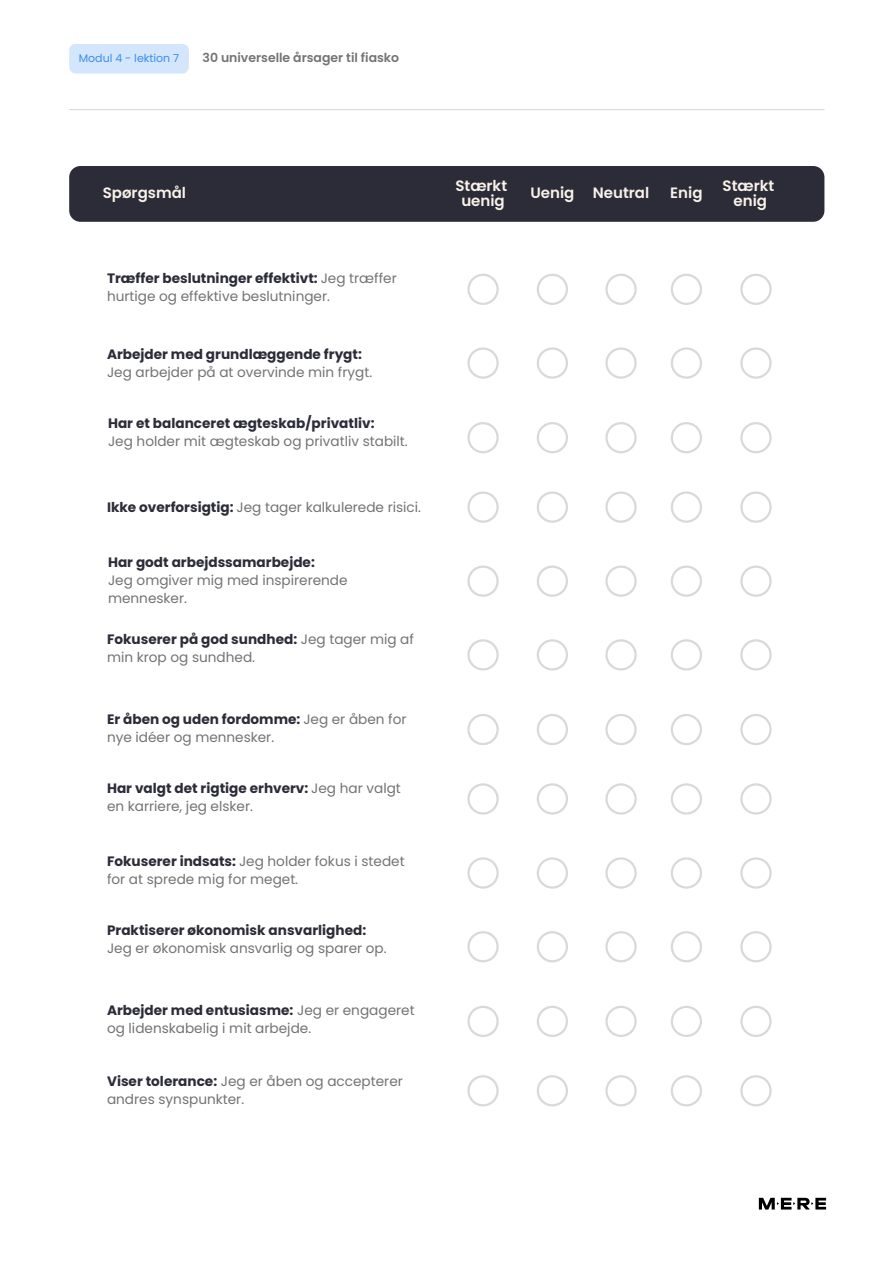
<style>
.page{position:relative;width:894px;height:1264px;background:#fff}
.page>*{position:absolute;margin:0;border:0;box-sizing:border-box;transform-origin:0 0}
.t1{font:600 15px/15.8px "Poppins";color:#f9f2e8;text-align:center}
.t2{font:13.65px/18px "Poppins";color:#737373}
.t3{font:600 12.45px "Poppins";color:#737373}
.t4{font:10.95px "Poppins";color:#398df1}
.s1{font-weight:700;color:#2c2c39}
</style>
<div class="page">
<hr style="left:69px;top:109px;width:755px;height:1px;background:#d9d9d9">
<svg style="left:758px;top:1197px;width:67px;height:12px"></svg>
<div style="left:69px;top:166px;width:755px;height:56px;background:#2c2c39"></div>
<svg style="left:467px;top:274px;width:31px;height:31px"></svg>
<svg style="left:467px;top:347px;width:31px;height:32px"></svg>
<svg style="left:467px;top:491px;width:31px;height:32px"></svg>
<svg style="left:537px;top:274px;width:31px;height:31px"></svg>
<svg style="left:537px;top:347px;width:31px;height:32px"></svg>
<svg style="left:537px;top:491px;width:31px;height:32px"></svg>
<svg style="left:605px;top:274px;width:31px;height:31px"></svg>
<svg style="left:605px;top:347px;width:31px;height:32px"></svg>
<svg style="left:605px;top:491px;width:31px;height:32px"></svg>
<svg style="left:671px;top:274px;width:30px;height:31px"></svg>
<svg style="left:671px;top:347px;width:30px;height:32px"></svg>
<svg style="left:671px;top:491px;width:30px;height:32px"></svg>
<svg style="left:467px;top:422px;width:31px;height:31px"></svg>
<svg style="left:537px;top:422px;width:31px;height:31px"></svg>
<svg style="left:605px;top:422px;width:31px;height:31px"></svg>
<svg style="left:671px;top:422px;width:30px;height:31px"></svg>
<svg style="left:467px;top:565px;width:31px;height:32px"></svg>
<svg style="left:467px;top:639px;width:31px;height:31px"></svg>
<svg style="left:467px;top:783px;width:31px;height:31px"></svg>
<svg style="left:537px;top:565px;width:31px;height:32px"></svg>
<svg style="left:537px;top:639px;width:31px;height:31px"></svg>
<svg style="left:537px;top:783px;width:31px;height:31px"></svg>
<svg style="left:605px;top:565px;width:31px;height:32px"></svg>
<svg style="left:605px;top:639px;width:31px;height:31px"></svg>
<svg style="left:605px;top:783px;width:31px;height:31px"></svg>
<svg style="left:671px;top:565px;width:30px;height:32px"></svg>
<svg style="left:671px;top:639px;width:30px;height:31px"></svg>
<svg style="left:671px;top:783px;width:30px;height:31px"></svg>
<svg style="left:467px;top:714px;width:31px;height:31px"></svg>
<svg style="left:537px;top:714px;width:31px;height:31px"></svg>
<svg style="left:605px;top:714px;width:31px;height:31px"></svg>
<svg style="left:671px;top:714px;width:30px;height:31px"></svg>
<svg style="left:467px;top:857px;width:31px;height:31px"></svg>
<svg style="left:467px;top:931px;width:31px;height:31px"></svg>
<svg style="left:467px;top:1075px;width:31px;height:31px"></svg>
<svg style="left:537px;top:857px;width:31px;height:31px"></svg>
<svg style="left:537px;top:931px;width:31px;height:31px"></svg>
<svg style="left:537px;top:1075px;width:31px;height:31px"></svg>
<svg style="left:605px;top:857px;width:31px;height:31px"></svg>
<svg style="left:605px;top:931px;width:31px;height:31px"></svg>
<svg style="left:605px;top:1075px;width:31px;height:31px"></svg>
<svg style="left:671px;top:857px;width:30px;height:31px"></svg>
<svg style="left:671px;top:931px;width:30px;height:31px"></svg>
<svg style="left:671px;top:1075px;width:30px;height:31px"></svg>
<svg style="left:467px;top:1006px;width:31px;height:31px"></svg>
<svg style="left:537px;top:1006px;width:31px;height:31px"></svg>
<svg style="left:605px;top:1006px;width:31px;height:31px"></svg>
<svg style="left:671px;top:1006px;width:30px;height:31px"></svg>
<svg style="left:740px;top:274px;width:31px;height:31px"></svg>
<svg style="left:740px;top:347px;width:31px;height:32px"></svg>
<svg style="left:740px;top:491px;width:31px;height:32px"></svg>
<svg style="left:740px;top:422px;width:31px;height:31px"></svg>
<svg style="left:740px;top:565px;width:31px;height:32px"></svg>
<svg style="left:740px;top:639px;width:31px;height:31px"></svg>
<svg style="left:740px;top:783px;width:31px;height:31px"></svg>
<svg style="left:740px;top:714px;width:31px;height:31px"></svg>
<svg style="left:740px;top:857px;width:31px;height:31px"></svg>
<svg style="left:740px;top:931px;width:31px;height:31px"></svg>
<svg style="left:740px;top:1075px;width:31px;height:31px"></svg>
<svg style="left:740px;top:1006px;width:31px;height:31px"></svg>
<div style="left:69px;top:44px;width:120px;height:30px;background:#d4e6fc"></div>
<h2 class="t4" style="left:79px;top:50px;width:102px">Modul 4 - lektion 7</h2>
<h2 class="t3" style="left:202px;top:49px;width:198px">30 universelle årsager til fiasko</h2>
<h2 class="t1" style="left:103px;top:185px;width:85px">Spørgsmål</h2>
<h2 class="t1" style="left:530px;top:185px;width:45px">Uenig</h2>
<h2 class="t1" style="left:592px;top:185px;width:58px">Neutral</h2>
<h2 class="t1" style="left:670px;top:185px;width:34px">Enig</h2>
<h2 class="t1" style="left:722px;top:177px;width:53px">Stærkt enig</h2>
<h2 class="t1" style="left:455px;top:177px;width:53px">Stærkt uenig</h2>
<p class="t2" style="left:107px;top:269px;width:291px"><span class="s1">Træffer beslutninger effektivt:</span> Jeg træffer hurtige og effektive beslutninger.</p>
<h3 class="t2" style="left:107px;top:345px;width:266px"><span class="s1">Arbejder med grundlæggende frygt:<br></span>Jeg arbejder på at overvinde min frygt.</h3>
<h1 class="t2" style="left:108px;top:414px;width:301px"><span class="s1">Har et balanceret ægteskab/privatliv:<br></span>Jeg holder mit ægteskab og privatliv stabilt.</h1>
<h1 class="t2" style="left:107px;top:498px;width:315px"><span class="s1">Ikke overforsigtig:</span> Jeg tager kalkulerede risici.</h1>
<h1 class="t2" style="left:108px;top:552px;width:241px"><span class="s1">Har godt arbejdssamarbejde:<br></span>Jeg omgiver mig med inspirerende mennesker.</h1>
<h1 class="t2" style="left:107px;top:630px;width:308px"><span class="s1">Fokuserer på god sundhed:</span> Jeg tager mig af min krop og sundhed.</h1>
<h1 class="t2" style="left:107px;top:710px;width:301px"><span class="s1">Er åben og uden fordomme:</span> Jeg er åben for nye idéer og mennesker.</h1>
<h1 class="t2" style="left:107px;top:779px;width:295px"><span class="s1">Har valgt det rigtige erhverv:</span> Jeg har valgt en karriere, jeg elsker.</h1>
<h2 class="t2" style="left:107px;top:852px;width:299px"><span class="s1">Fokuserer indsats:</span> Jeg holder fokus i stedet for at sprede mig for meget.</h2>
<h2 class="t2" style="left:107px;top:921px;width:281px"><span class="s1">Praktiserer økonomisk ansvarlighed:<br></span>Jeg er økonomisk ansvarlig og sparer op.</h2>
<h2 class="t2" style="left:107px;top:1000px;width:309px"><span class="s1">Arbejder med entusiasme:</span> Jeg er engageret og lidenskabelig i mit arbejde.</h2>
<h2 class="t2" style="left:107px;top:1072px;width:297px"><span class="s1">Viser tolerance:</span> Jeg er åben og accepterer andres synspunkter.</h2>
</div>
